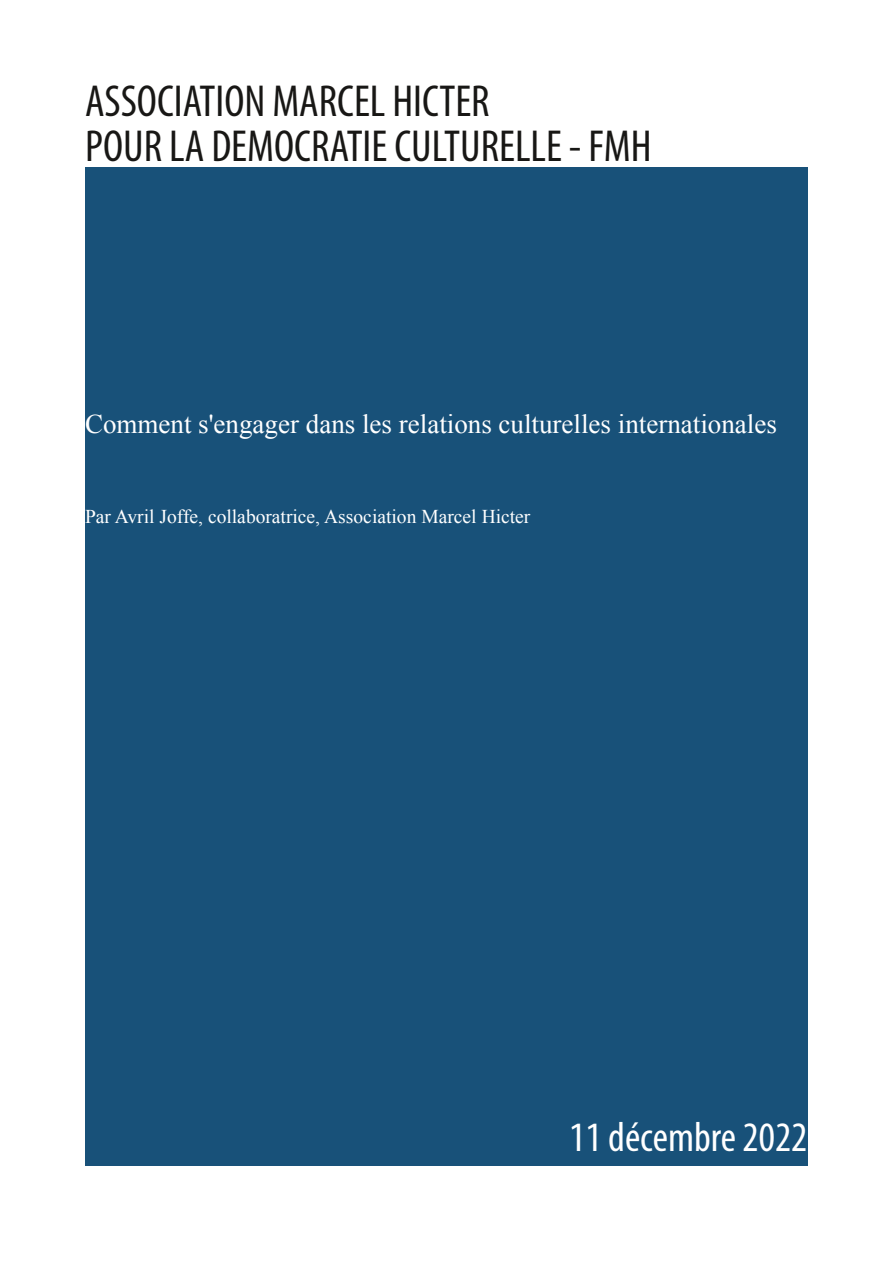
<style>
.page{position:relative;width:893px;height:1263px;background:#fff}
.page>*{position:absolute;margin:0;border:0;box-sizing:border-box;transform-origin:0 0}
.t1{font:condensed 45px/45px "Myriad Pro";color:#181715}
.t2{font:condensed 42px "Myriad Pro";color:#fff}
.t3{font:27px "Times New Roman";color:#fff}
.t4{font:19.5px "Times New Roman";color:#fff}
</style>
<div class="page">
<div style="left:85px;top:167px;width:722px;height:998px;background:#185179"></div>
<h1 class="t1" style="left:85px;top:82px;width:568px">ASSOCIATION MARCEL HICTER<br>POUR LA DEMOCRATIE CULTURELLE - FMH</h1>
<p class="t3" style="left:85px;top:408px;width:693px">Comment s'engager dans les relations culturelles internationales</p>
<p class="t4" style="left:85px;top:505px;width:447px">Par Avril Joffe, collaboratrice, Association Marcel Hicter</p>
<h2 class="t2" style="left:569px;top:1120px;width:240px">11 décembre 2022</h2>
</div>
